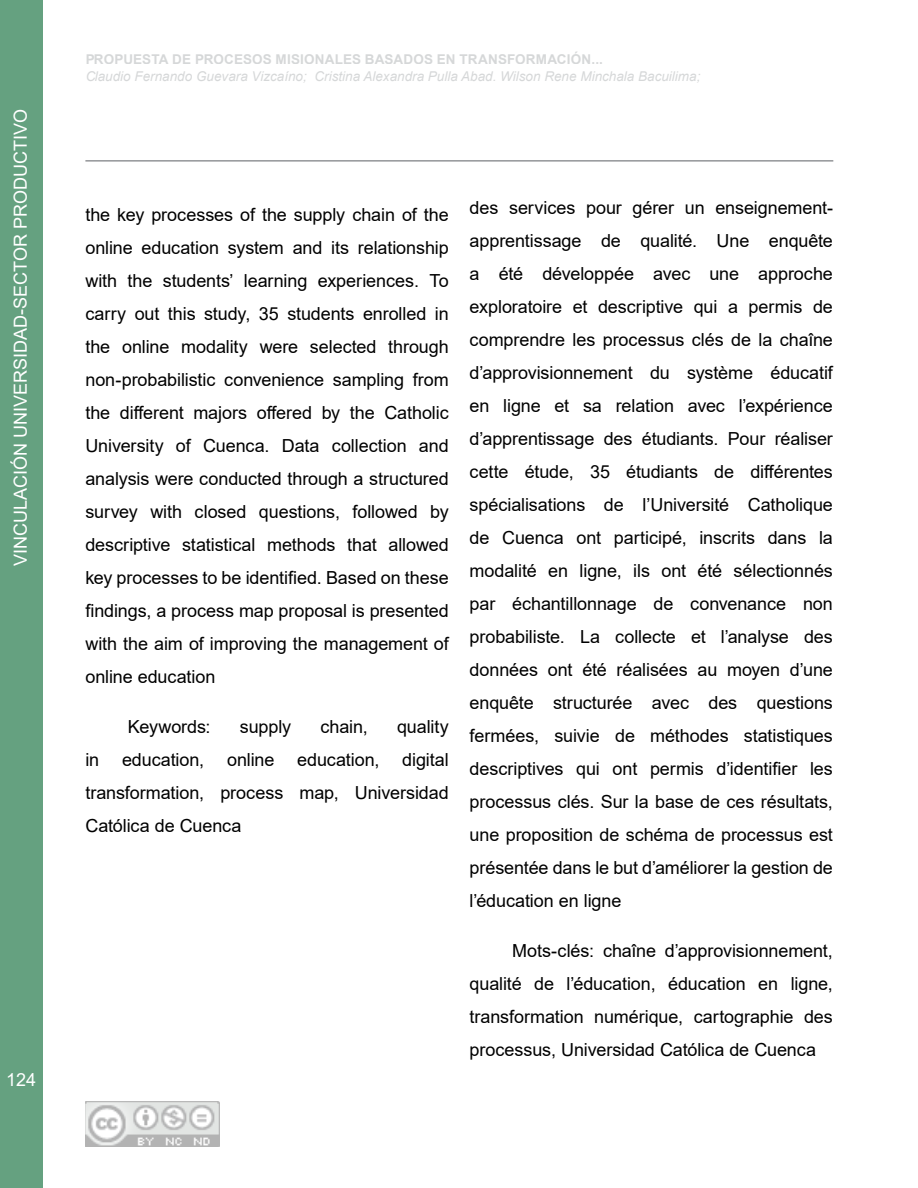
<style>
.page{position:relative;width:918px;height:1188px;background:#fff}
.page>*{position:absolute;margin:0;border:0;box-sizing:border-box;transform-origin:0 0}
.t1{font:18px/33px "Arial";letter-spacing:-.005em;color:#000;text-align:justify}
.t2{font:18px "Arial";color:#fff}
.t3{font:italic 13.5px "Arial";color:#d1d3d4}
.t4{font:700 13.5px "Arial";letter-spacing:.01em;color:#d1d3d4}
</style>
<div class="page">
<div style="left:0;top:0;width:43px;height:1188px;background:#65a180"></div>
<img style="left:85px;top:1101px;width:134px;height:46px">
<hr style="left:85px;top:160px;width:748px;height:2px;background:#939598">
<p class="t2" style="left:8px;top:566px;width:458px;rotate:-90deg">VINCULACIÓN UNIVERSIDAD-SECTOR PRODUCTIVO</p>
<p class="t2" style="left:6px;top:1068px;width:32px">124</p>
<p class="t4" style="left:85px;top:49px;width:519px">PROPUESTA DE PROCESOS MISIONALES BASADOS EN TRANSFORMACIÓN...</p>
<p class="t3" style="left:85px;top:67px;width:617px">Claudio Fernando Guevara Vizcaíno; Cristina Alexandra Pulla Abad. Wilson Rene Minchala Bacuilima;</p>
<p class="t1" style="left:85px;top:198px;width:365px">the key processes of the supply chain of the online education system and its relationship with the students’ learning experiences. To carry out this study, 35 students enrolled in the online modality were selected through non-probabilistic convenience sampling from the different majors offered by the Catholic University of Cuenca. Data collection and analysis were conducted through a structured survey with closed questions, followed by descriptive statistical methods that allowed key processes to be identified. Based on these findings, a process map proposal is presented with the aim of improving the management of online education</p>
<p class="t1" style="left:128px;top:710px;width:84px">Keywords:</p>
<p class="t1" style="left:240px;top:710px;width:53px">supply</p>
<p class="t1" style="left:320px;top:710px;width:49px">chain,</p>
<p class="t1" style="left:397px;top:710px;width:53px">quality</p>
<p class="t1" style="left:85px;top:743px;width:15px">in</p>
<p class="t1" style="left:122px;top:743px;width:84px">education,</p>
<p class="t1" style="left:227px;top:743px;width:49px">online</p>
<p class="t1" style="left:297px;top:743px;width:84px">education,</p>
<p class="t1" style="left:85px;top:743px;width:365px;text-indent:317px">digital transformation, process map, Universidad Católica de Cuenca</p>
<p class="t1" style="left:470px;top:191px;width:365px">des services pour gérer un enseignement&shy;apprentissage de qualité. Une enquête a été développée avec une approche exploratoire et descriptive qui a permis de comprendre les processus clés de la chaîne d’approvisionnement du système éducatif en ligne et sa relation avec l’expérience d’apprentissage des étudiants. Pour réaliser cette étude, 35 étudiants de différentes spécialisations de l’Université Catholique de Cuenca ont participé, inscrits dans la modalité en ligne, ils ont été sélectionnés par échantillonnage de convenance non probabiliste. La collecte et l’analyse des données ont été réalisées au moyen d’une enquête structurée avec des questions fermées, suivie de méthodes statistiques descriptives qui ont permis d’identifier les processus clés. Sur la base de ces résultats, une proposition de schéma de processus est présentée dans le but d’améliorer la gestion de l’éducation en ligne</p>
<p class="t1" style="left:470px;top:934px;width:365px;text-indent:43px">Mots-clés: chaîne d’approvisionnement, qualité de l’éducation, éducation en ligne, transformation numérique, cartographie des processus, Universidad Católica de Cuenca</p>
</div>
